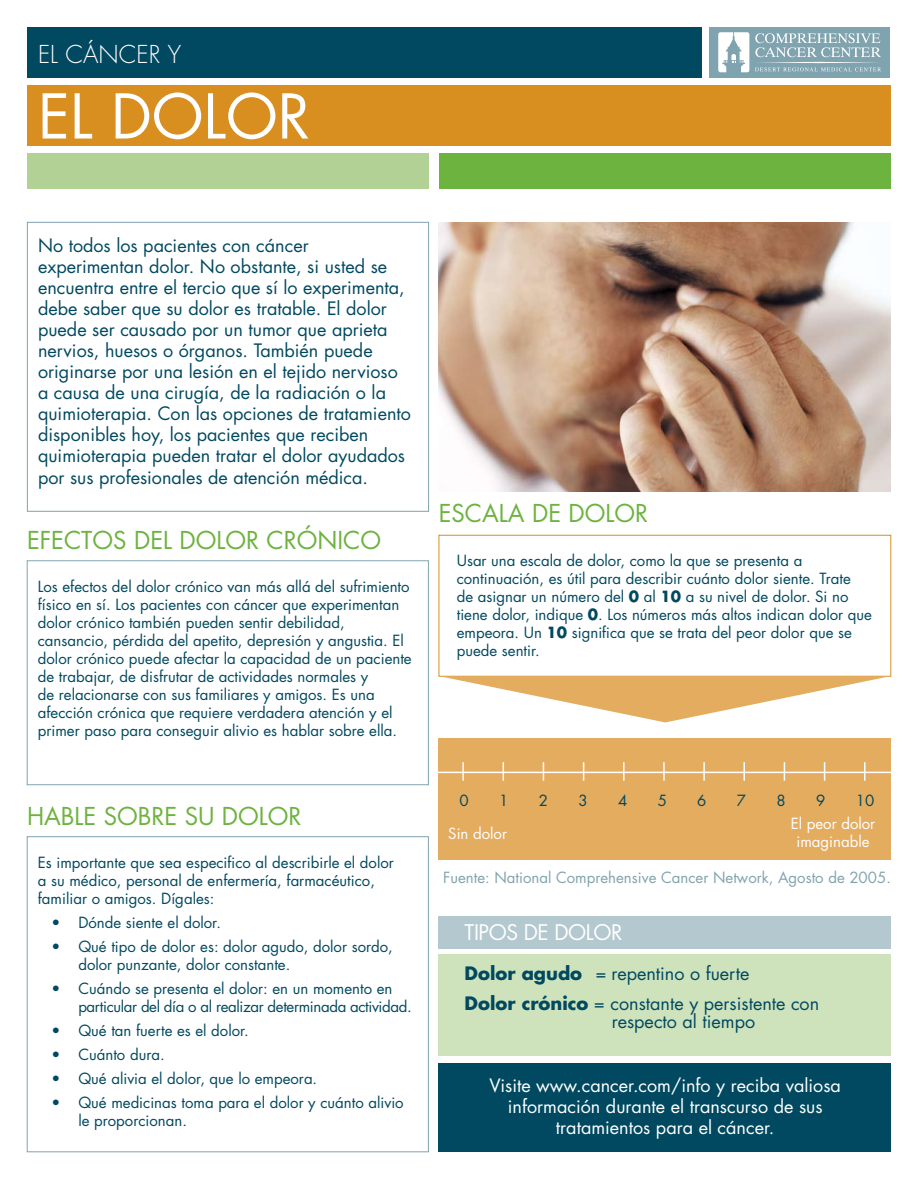
<style>
.page{position:relative;width:918px;height:1188px;background:#fff}
.page>*{position:absolute;margin:0;border:0;box-sizing:border-box;transform-origin:0 0}
.t1{font:60px "Futura";color:#fff}
.t2{font:24px "Futura";color:#6db33f}
.t3{font:300 24px "Futura";color:#fff}
.t4{font:21px "Futura";letter-spacing:-.02em;color:#fff}
.t5{font:18px/21px "Futura";color:#004960}
.t6{font:18px/21px "Futura";color:#fff;text-align:center}
.t7{font:15px/18px "Futura";color:#004960}
.t8{font:15px "Futura";color:#80a4af}
.t9{font:15px/18px "Futura";color:#fff;text-align:center}
.s1{font-weight:700}
</style>
<div class="page">
<div style="left:27px;top:153px;width:402px;height:36px;background:#b2d295"></div>
<div style="left:439px;top:153px;width:452px;height:36px;background:#6db33f"></div>
<div style="left:709px;top:27px;width:181px;height:50px;background:#80a4af"></div>
<div style="left:27px;top:27px;width:675px;height:50px;background:#004960"></div>
<div style="left:27px;top:85px;width:864px;height:61px;background:#d98f20"></div>
<div style="left:27px;top:222px;width:402px;height:290px;border:1px solid #80a4af"></div>
<img style="left:439px;top:222px;width:452px;height:270px">
<svg style="left:755px;top:33px;width:126px;height:38px"></svg>
<svg style="left:718px;top:32px;width:31px;height:40px"></svg>
<div style="left:27px;top:561px;width:402px;height:224px;border:1px solid #80a4af"></div>
<div style="left:439px;top:1064px;width:452px;height:88px;background:#004960"></div>
<div style="left:27px;top:837px;width:402px;height:315px;border:1px solid #80a4af"></div>
<div style="left:439px;top:535px;width:452px;height:141px;border:1px solid #d98f20"></div>
<div style="left:439px;top:738px;width:452px;height:122px;background:#e4ac5f"></div>
<svg style="left:439px;top:676px;width:452px;height:46px"></svg>
<hr style="left:436px;top:772px;width:459px;height:1px;background:#fff">
<svg style="left:462px;top:762px;width:2px;height:19px"></svg>
<svg style="left:503px;top:762px;width:1px;height:19px"></svg>
<svg style="left:543px;top:762px;width:1px;height:19px"></svg>
<svg style="left:583px;top:762px;width:1px;height:19px"></svg>
<svg style="left:623px;top:762px;width:2px;height:19px"></svg>
<svg style="left:663px;top:762px;width:2px;height:19px"></svg>
<svg style="left:703px;top:762px;width:2px;height:19px"></svg>
<svg style="left:744px;top:762px;width:1px;height:19px"></svg>
<svg style="left:784px;top:762px;width:1px;height:19px"></svg>
<svg style="left:824px;top:762px;width:1px;height:19px"></svg>
<svg style="left:864px;top:762px;width:2px;height:19px"></svg>
<div style="left:439px;top:954px;width:452px;height:102px;background:#cee2bc"></div>
<div style="left:439px;top:916px;width:452px;height:32px;background:#b3c8cf"></div>
<h2 class="t3" style="left:38px;top:40px;width:145px">El CÁNCER y</h2>
<h1 class="t1" style="left:38px;top:78px;width:274px">el dolor</h1>
<p class="t5" style="left:38px;top:236px;width:374px">No todos los pacientes con cáncer experimentan dolor. No obstante, si usted se encuentra entre el tercio que sí lo experimenta, debe saber que su dolor es tratable. El dolor puede ser causado por un tumor que aprieta nervios, huesos o órganos. También puede originarse por una lesión en el tejido nervioso a causa de una cirugía, de la radiación o la quimioterapia. Con las opciones de tratamiento disponibles hoy, los pacientes que reciben quimioterapia pueden tratar el dolor ayudados por sus profesionales de atención médica.</p>
<h2 class="t2" style="left:27px;top:525px;width:356px">Efectos del dolor crón ico</h2>
<p class="t7" style="left:38px;top:578px;width:375px">Los efectos del dolor crónico van más allá del sufrimiento físico en sí. Los pacientes con cáncer que experimentan dolor crónico también pueden sentir debilidad, cansancio, pérdida del apetito, depresión y angustia. El dolor crónico puede afectar la capacidad de un paciente de trabajar, de disfrutar de actividades normales y<br>de relacionarse con sus familiares y amigos. Es una afección crónica que requiere verdadera atención y el primer paso para conseguir alivio es hablar sobre ella.</p>
<h2 class="t2" style="left:27px;top:801px;width:276px">Hable sobre su dolor</h2>
<p class="t7" style="left:38px;top:854px;width:358px">Es importante que sea especifico al describirle el dolor a su médico, personal de enfermería, farmacéutico, familiar o amigos. Dígales:</p>
<p class="t7" style="left:51px;top:914px;width:171px">• Dónde siente el dolor.</p>
<p class="t7" style="left:78px;top:938px;width:316px;text-indent:-27px">• Qué tipo de dolor es: dolor agudo, dolor sordo, dolor punzante, dolor constante.</p>
<p class="t7" style="left:78px;top:980px;width:335px;text-indent:-27px">• Cuándo se presenta el dolor: en un momento en particular del día o al realizar determinada actividad.</p>
<p class="t7" style="left:51px;top:1022px;width:199px">• Qué tan fuerte es el dolor.</p>
<p class="t7" style="left:51px;top:1046px;width:115px">• Cuánto dura.</p>
<p class="t7" style="left:51px;top:1070px;width:267px">• Qué alivia el dolor, que lo empeora.</p>
<p class="t7" style="left:78px;top:1094px;width:327px;text-indent:-27px">• Qué medicinas toma para el dolor y cuánto alivio le proporcionan.</p>
<h2 class="t2" style="left:439px;top:498px;width:211px">Escala de dolor</h2>
<p class="t7" style="left:457px;top:552px;width:417px">Usar una escala de dolor, como la que se presenta a continuación, es útil para describir cuánto dolor siente. Trate<br>de asignar un número del <span class="s1">0</span> al <span class="s1">10</span> a su nivel de dolor. Si no tiene dolor, indique <span class="s1">0</span>. Los números más altos indican dolor que empeora. Un <span class="s1">10</span> significa que se trata del peor dolor que se puede sentir.</p>
<p class="t7" style="left:459px;top:791px;width:11px">0</p>
<p class="t7" style="left:499px;top:791px;width:11px">1</p>
<p class="t7" style="left:539px;top:791px;width:11px">2</p>
<p class="t7" style="left:578px;top:791px;width:11px">3</p>
<p class="t7" style="left:618px;top:791px;width:11px">4</p>
<p class="t7" style="left:658px;top:791px;width:11px">5</p>
<p class="t7" style="left:697px;top:791px;width:11px">6</p>
<p class="t7" style="left:737px;top:791px;width:11px">7</p>
<p class="t7" style="left:777px;top:791px;width:11px">8</p>
<p class="t7" style="left:816px;top:791px;width:11px">9</p>
<p class="t7" style="left:856px;top:791px;width:20px">10</p>
<p class="t9" style="left:448px;top:825px;width:60px">Sin dolor</p>
<p class="t9" style="left:791px;top:815px;width:86px">El peor dolor imaginable</p>
<p class="t8" style="left:443px;top:868px;width:449px">Fuente: National Comprehensive Cancer Network, Agosto de 2005.</p>
<h3 class="t4" style="left:465px;top:919px;width:159px">Tipos de dolor</h3>
<p class="t5" style="left:465px;top:959px;width:356px;line-height:30px"><span class="s1">Dolor agudo</span> = repentino o fuerte<br><span class="s1">Dolor crónico</span> = constante y persistente con</p>
<p class="t5" style="left:612px;top:1011px;width:145px">respecto al tiempo</p>
<p class="t6" style="left:490px;top:1076px;width:353px">Visite www.cancer.com/info y reciba valiosa información durante el transcurso de sus tratamientos para el cáncer.</p>
</div>
